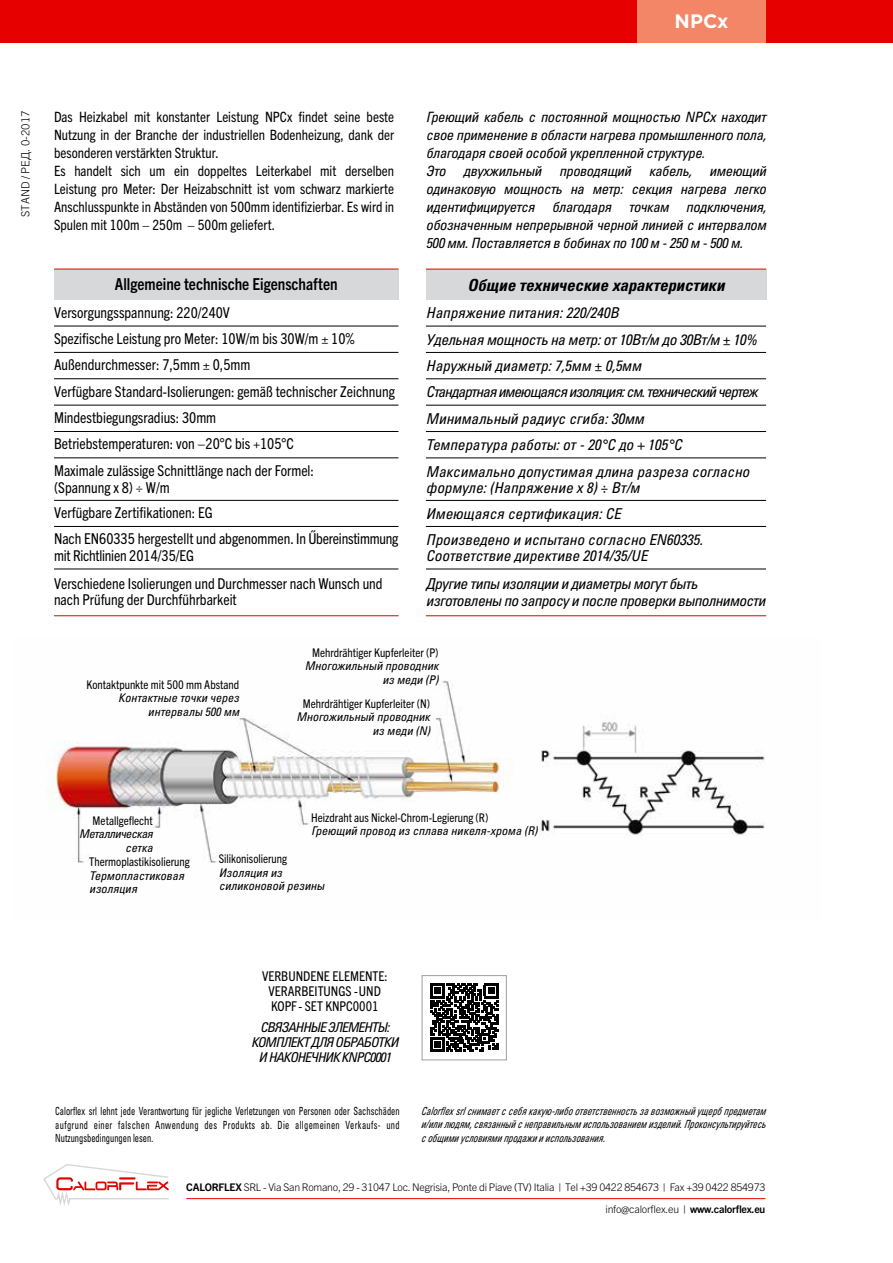
<style>
.page{position:relative;width:893px;height:1263px;background:#fff}
.page>*{position:absolute;margin:0;border:0;box-sizing:border-box;transform-origin:0 0}
.t1{font:700 19.5px "Gotham Pro";color:#fff}
.t2{font:700 condensed 16.5px "Trade Gothic Next LT Pro";color:#000}
.t3{font:16.5px "Univers LTCYR 67 Bold Cond Obl";color:#000}
.t4{font:condensed 15px/26.4px "Trade Gothic Next LT Pro";color:#000}
.t5{font:15px/26.4px "Univers LTCYR 57 Condensed Obl";color:#000}
.t6{font:15px/28.2px "Univers LTCYR 57 Condensed Obl";letter-spacing:-.03em;color:#000}
.t7{font:14.25px/18px "Univers LTCYR 57 Condensed Obl";letter-spacing:-.02em;color:#000}
.t8{font:condensed 14.25px/18px "Trade Gothic Next LT Pro";color:#000}
.t9{font:13.5px/15px "Univers LTCYR 57 Condensed Obl";letter-spacing:-.06em;color:#000;text-align:center}
.t10{font:condensed 13.5px/15px "Trade Gothic Next LT Pro";color:#000;text-align:center}
.t11{font:12px/13.5px "Univers LTCYR 57 Condensed Obl";color:#000;text-align:right}
.t12{font:condensed 12px "Trade Gothic Next LT Pro";color:#000}
.t13{font:12px/13.5px "Univers LTCYR 57 Condensed Obl";letter-spacing:-.04em;color:#000;text-align:right}
.t14{font:italic 11.25px/13.5px "Univers LTCYR 57 Condensed Obl";color:#000;text-align:justify;scale:.8 1}
.t15{font:condensed 11.25px/13.5px "Univers LTCYR 57";color:#000;text-align:justify;scale:.75 1}
.t16{font:300 11.25px "Trade Gothic Next LT Pro";color:#000}
.t17{font:300 10.5px/22.5px "Trade Gothic Next LT Pro";letter-spacing:-.02em;color:#000;text-align:right}
.s1{font-family:"Univers LTCYR 45"}
.s2{font-weight:700}
</style>
<div class="page">
<hr style="left:186px;top:1198px;width:579px;height:1px;background:#e60000">
<div style="left:0;top:0;width:893px;height:43px;background:#e60000"></div>
<div style="left:637px;top:0;width:129px;height:43px;background:#f28667"></div>
<svg style="left:43px;top:1164px;width:126px;height:42px"></svg>
<div style="left:54px;top:269px;width:344px;height:31px;background:#d7d8da"></div>
<hr style="left:54px;top:326px;width:344px;height:1px;background:#000">
<hr style="left:54px;top:352px;width:344px;height:1px;background:#000">
<hr style="left:54px;top:378px;width:344px;height:1px;background:#000">
<hr style="left:54px;top:405px;width:344px;height:1px;background:#000">
<hr style="left:54px;top:431px;width:344px;height:1px;background:#000">
<hr style="left:54px;top:458px;width:344px;height:1px;background:#000">
<hr style="left:54px;top:500px;width:344px;height:1px;background:#000">
<hr style="left:54px;top:526px;width:344px;height:1px;background:#000">
<hr style="left:54px;top:569px;width:344px;height:1px;background:#000">
<hr style="left:54px;top:615px;width:344px;height:1px;background:#cf0805">
<hr style="left:54px;top:269px;width:344px;height:1px;background:#cf0805">
<div style="left:426px;top:269px;width:340px;height:31px;background:#d7d8da"></div>
<hr style="left:426px;top:569px;width:340px;height:1px;background:#000">
<hr style="left:426px;top:326px;width:340px;height:1px;background:#000">
<hr style="left:426px;top:352px;width:340px;height:1px;background:#000">
<hr style="left:426px;top:379px;width:340px;height:1px;background:#000">
<hr style="left:426px;top:405px;width:340px;height:1px;background:#000">
<hr style="left:426px;top:431px;width:340px;height:1px;background:#000">
<hr style="left:426px;top:458px;width:340px;height:1px;background:#000">
<hr style="left:426px;top:500px;width:340px;height:1px;background:#000">
<hr style="left:426px;top:526px;width:340px;height:1px;background:#000">
<hr style="left:426px;top:615px;width:340px;height:1px;background:#cf0805">
<hr style="left:426px;top:269px;width:340px;height:1px;background:#cf0805">
<img style="left:46px;top:680px;width:719px;height:183px">
<svg style="left:430px;top:983px;width:68px;height:69px"></svg>
<div style="left:422px;top:975px;width:85px;height:85px;border:1px solid #9c9fa1"></div>
<h1 class="t1" style="left:675px;top:10px;width:56px">NPCx</h1>
<p class="t16" style="left:17px;top:217px;width:108px;rotate:-90deg">STAND / <span class="s1">РЕД</span>. 0-2017</p>
<p class="t8" style="left:54px;top:107px;width:342px">Das Heizkabel mit konstanter Leistung NPCx findet seine beste Nutzung in der Branche der industriellen Bodenheizung, dank der besonderen verstärkten Struktur.<br>Es handelt sich um ein doppeltes Leiterkabel mit derselben Leistung pro Meter: Der Heizabschnitt ist vom schwarz markierte Anschlusspunkte in Abständen von 500mm identifizierbar. Es wird in Spulen mit 100m – 250m – 500m geliefert.</p>
<p class="t2" style="left:115px;top:273px;width:224px">Allgemeine technische Eigenschaften</p>
<p class="t4" style="left:54px;top:298px;width:342px">Versorgungsspannung: 220/240V<br>Spezifische Leistung pro Meter: 10W/m bis 30W/m ± 10% Außendurchmesser: 7,5mm ± 0,5mm<br>Verfügbare Standard-Isolierungen: gemäß technischer Zeichnung Mindestbiegungsradius: 30mm<br>Betriebstemperaturen: von –20°C bis +105°C<br>Maximale zulässige Schnittlänge nach der Formel:</p>
<p class="t4" style="left:54px;top:473px;width:346px;line-height:25.8px">(Spannung x 8) ÷ W/m<br>Verfügbare Zertifikationen: EG<br>Nach EN60335 hergestellt und abgenommen. In Űbereinstimmung</p>
<p class="t4" style="left:54px;top:540px;width:330px;line-height:28.2px">mit Richtlinien 2014/35/EG<br>Verschiedene Isolierungen und Durchmesser nach Wunsch und</p>
<p class="t4" style="left:54px;top:586px;width:184px">nach Prüfung der Durchführbarkeit</p>
<p class="t7" style="left:426px;top:108px;width:342px">Греющий кабель с постоянной мощностью NPCx находит свое применение в области нагрева промышленного пола, благодаря своей особой укрепленной структуре.<br>Это двухжильный проводящий кабель, имеющий одинаковую мощность на метр: секция нагрева легко идентифицируется благодаря точкам подключения, обозначенным непрерывной черной линией с интервалом 500 мм. Поставляется в бобинах по 100 м - 250 м - 500 м.</p>
<p class="t3" style="left:467px;top:275px;width:259px">Общие технические характеристики</p>
<p class="t5" style="left:426px;top:299px;width:333px">Напряжение питания: 220/240В<br>Удельная мощность на метр: от 10Вт/м до 30Вт/м ± 10% Наружный диаметр: 7,5мм ± 0,5мм<br>Стандартная имеющаяся изоляция: см. технический чертеж Минимальный радиус сгиба: 30мм<br>Температура работы: от - 20°C до + 105°C Максимально допустимая длина разреза согласно</p>
<p class="t5" style="left:426px;top:475px;width:278px;line-height:25.7px">формуле: (Напряжение x 8) ÷ Вт/м<br>Имеющаяся сертификация: CE<br>Произведено и испытано согласно EN60335.</p>
<p class="t6" style="left:426px;top:541px;width:273px">Соответствие директиве 2014/35/UE<br>Другие типы изоляции и диаметры могут быть</p>
<p class="t6" style="left:426px;top:586px;width:341px">изготовлены по запросу и после проверки выполнимости</p>
<p class="t12" style="left:86px;top:676px;width:154px">Kontaktpunkte mit 500 mm Abstand</p>
<p class="t11" style="left:118px;top:691px;width:123px">Контактные точки через интервалы 500 мм</p>
<p class="t12" style="left:312px;top:644px;width:128px">Mehrdrähtiger Kupferleiter (P)</p>
<p class="t11" style="left:305px;top:659px;width:135px">Многожильный проводник из меди (P)</p>
<p class="t12" style="left:303px;top:695px;width:129px">Mehrdrähtiger Kupferleiter (N)</p>
<p class="t11" style="left:296px;top:710px;width:135px">Многожильный проводник из меди (N)</p>
<p class="t12" style="left:93px;top:812px;width:62px">Metallgeflecht</p>
<p class="t13" style="left:79px;top:827px;width:75px">Металлическая сетка</p>
<p class="t12" style="left:89px;top:854px;width:102px">Thermoplastikisolierung</p>
<p class="t11" style="left:89px;top:868px;width:96px;text-align:left">Термопластиковая изоляция</p>
<p class="t12" style="left:311px;top:809px;width:179px">Heizdraht aus Nickel-Chrom-Legierung (R)</p>
<p class="t11" style="left:311px;top:824px;width:228px">Греющий провод из сплава никеля-хрома (R)</p>
<p class="t12" style="left:219px;top:851px;width:70px">Silikonisolierung</p>
<p class="t11" style="left:219px;top:865px;width:107px;text-align:left">Изоляция из силиконовой резины</p>
<p class="t10" style="left:262px;top:968px;width:127px">VERBUNDENE ELEMENTE:<br>VERARBEITUNGS -UND<br>KOPF- SET KNPC0001</p>
<p class="t9" style="left:251px;top:1019px;width:149px">СВЯЗАННЫЕ ЭЛЕМЕНТЫ:<br>КОМПЛЕКТ ДЛЯ ОБРАБОТКИ<br>И НАКОНЕЧНИК KNPC0001</p>
<p class="t15" style="left:55px;top:1104px;width:461px">Calorflex srl lehnt jede Verantwortung für jegliche Verletzungen von Personen oder Sachschäden aufgrund einer falschen Anwendung des Produkts ab. Die allgemeinen Verkaufs- und Nutzungsbedingungen lesen.</p>
<p class="t14" style="left:421px;top:1103px;width:435px">Calorflexsrl снимает с себя какую-либо ответственность за возможный ущерб предметам и/или людям,связанный с неправильным использованием изделий.Проконсультируйтесь с общими условиями продажи и использования.</p>
<p class="t17" style="left:186px;top:1175px;width:581px"><span class="s2">CALORFLEX</span> SRL - Via San Romano, 29 - 31047 Loc. Negrisia, Ponte di Piave (TV) Italia | Tel +39 0422 854673 | Fax +39 0422 854973 info@calorflex.eu | <span class="s2">www.calorflex.eu</span></p>
</div>
